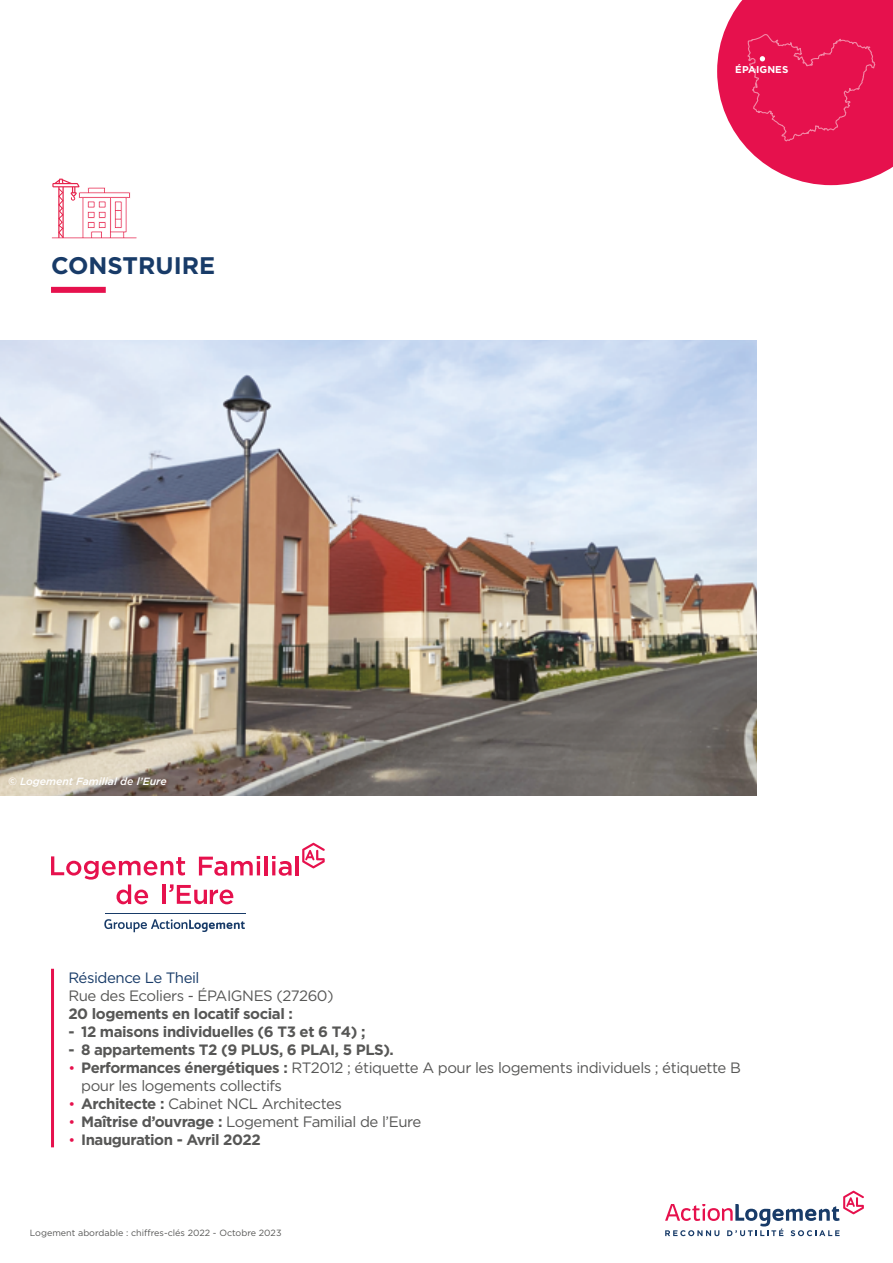
<style>
.page{position:relative;width:893px;height:1263px;background:#fff}
.page>*{position:absolute;margin:0;border:0;box-sizing:border-box;transform-origin:0 0}
.t1{font:700 24px "Gotham";color:#183b68}
.t2{font:15px/18px "Gotham";letter-spacing:-.03em;color:#575756}
.t3{font:700 15px "Gotham";letter-spacing:-.03em;color:#575756}
.t4{font:15px "Gotham";letter-spacing:-.03em;color:#183b68}
.t5{font:italic 500 10.5px "Gotham";color:#fff}
.t6{font:700 9.9px "Gotham";letter-spacing:.01em;color:#fff}
.t7{font:9px "Gotham";color:#575756}
.s1{font-size:14.25px;color:#e6114d}
.s2{font-weight:700}
.s3{font-weight:400;font-size:14.25px;color:#e6114d}
</style>
<div class="page">
<svg style="left:665px;top:1191px;width:199px;height:45px"></svg>
<svg style="left:52px;top:179px;width:85px;height:60px"></svg>
<div style="left:51px;top:287px;width:55px;height:6px;background:#e6114d"></div>
<svg style="left:717px;top:0;width:176px;height:185px"></svg>
<svg style="left:104px;top:919px;width:141px;height:13px"></svg>
<hr style="left:105px;top:913px;width:141px;height:1px;background:#183b68">
<svg style="left:302px;top:843px;width:23px;height:25px"></svg>
<hr style="left:264px;top:856px;width:4px;height:19px;background:#e6114d">
<svg style="left:272px;top:856px;width:20px;height:20px"></svg>
<hr style="left:296px;top:856px;width:3px;height:19px;background:#e6114d">
<svg style="left:51px;top:856px;width:209px;height:48px"></svg>
<img style="left:0;top:340px;width:757px;height:455px">
<div style="left:51px;top:954px;width:712px;height:249px;background:#fff"></div>
<hr style="left:51px;top:969px;width:3px;height:178px;background:#e6114d">
<h1 class="t1" style="left:51px;top:249px;width:166px">CONSTRUIRE</h1>
<p class="t5" style="left:8px;top:775px;width:160px">© Logement Familial de l’Eure</p>
<p class="t6" style="left:735px;top:63px;width:55px">ÉPAIGNES</p>
<p class="t4" style="left:68px;top:968px;width:133px">Résidence Le Theil</p>
<p class="t2" style="left:68px;top:986px;width:267px">Rue des Ecoliers - ÉPAIGNES (27260)</p>
<p class="t3" style="left:68px;top:1004px;width:226px">20 logements en locatif social :</p>
<p class="t3" style="left:68px;top:1022px;width:299px">- 12 maisons individuelles (6 T3 et 6 T4) ;</p>
<p class="t3" style="left:68px;top:1040px;width:327px">- 8 appartements T2 (9 PLUS, 6 PLAI, 5 PLS).</p>
<p class="t2" style="left:81px;top:1058px;width:661px;text-indent:-13px"><span class="s1">•</span> <span class="s2">Performances énergétiques :</span> RT2012 ; étiquette A pour les logements individuels ; étiquette B pour les logements collectifs</p>
<p class="t2" style="left:68px;top:1094px;width:275px"><span class="s1">•</span> <span class="s2">Architecte :</span> Cabinet NCL Architectes</p>
<p class="t2" style="left:68px;top:1112px;width:354px"><span class="s1">•</span> <span class="s2">Maîtrise d’ouvrage :</span> Logement Familial de l’Eure</p>
<p class="t3" style="left:68px;top:1130px;width:194px"><span class="s3">•</span> Inauguration - Avril 2022</p>
<p class="t7" style="left:30px;top:1227px;width:253px">Logement abordable : chiffres-clés 2022 - Octobre 2023</p>
</div>
